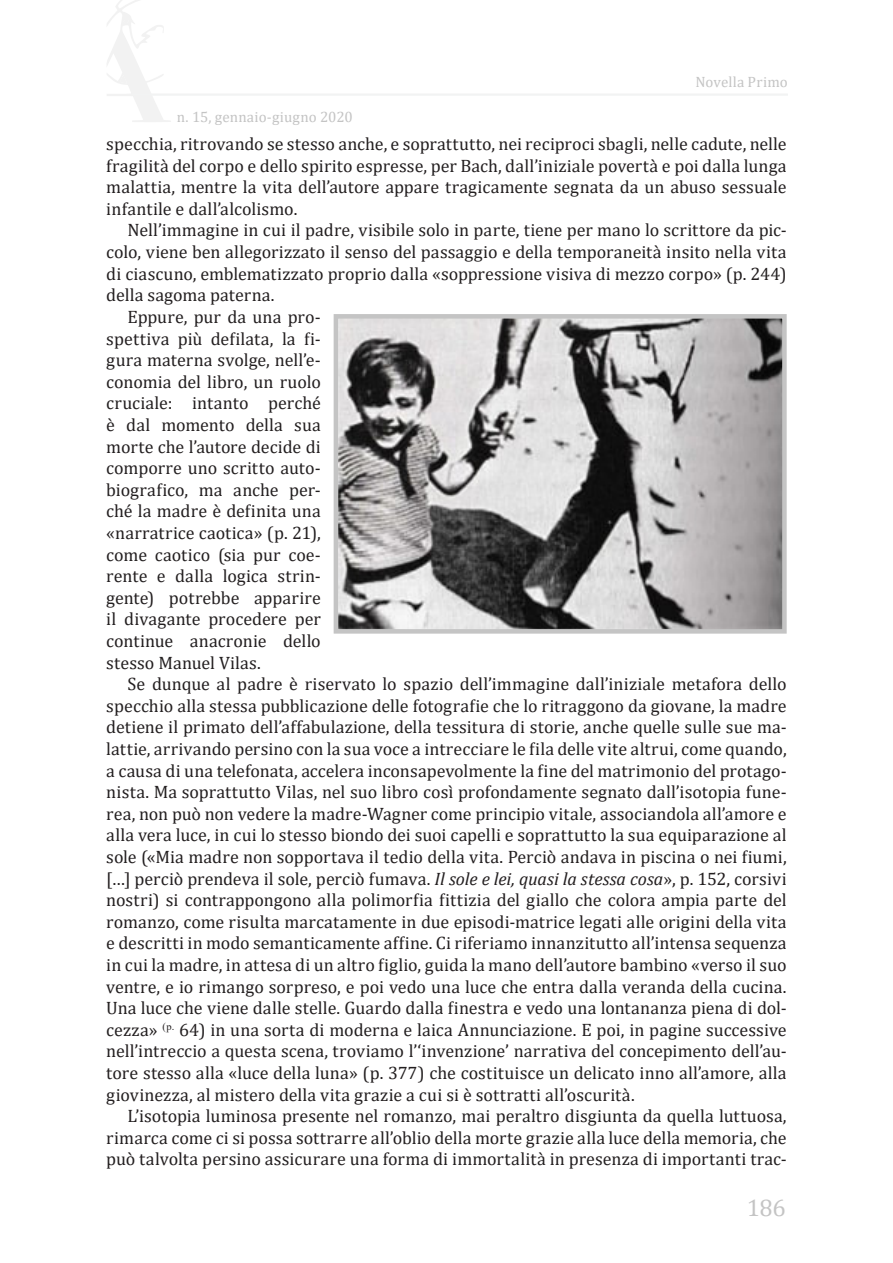
<style>
.page{position:relative;width:893px;height:1263px;background:#fff}
.page>*{position:absolute;margin:0;border:0;box-sizing:border-box;transform-origin:0 0}
.t1{font:24px "Cambria";color:#c4c4c4}
.Corpo{font:18px/21.6px "Cambria";letter-spacing:.005em;color:#231f20;text-align:justify}
.t2{font:15px "Cambria";color:#c4c4c4}
.s1{font-style:italic}
</style>
<div class="page">
<svg style="left:107px;top:0;width:64px;height:122px"></svg>
<hr style="left:131px;top:93px;width:657px;height:3px;background:#f2f3f3">
<img style="left:339px;top:319px;width:443px;height:310px">
<div style="left:334px;top:314px;width:453px;height:320px;border:4px solid #c4c4c4"></div>
<p class="t2" style="left:177px;top:108px;width:177px">n. 15, gennaio-giugno 2020</p>
<p class="t2" style="left:695px;top:73px;width:94px">Novella Primo</p>
<p class="Corpo" style="left:106px;top:133px;width:682px">specchia, ritrovando se stesso anche, e soprattutto, nei reciproci sbagli, nelle cadute, nelle fragilità del corpo e dello spirito espresse, per Bach, dall’iniziale povertà e poi dalla lunga malattia, mentre la vita dell’autore appare tragicamente segnata da un abuso sessuale infantile e dall’alcolismo.</p>
<p class="Corpo" style="left:106px;top:219px;width:682px;text-indent:21px">Nell’immagine in cui il padre, visibile solo in parte, tiene per mano lo scrittore da pic&shy;colo, viene ben allegorizzato il senso del passaggio e della temporaneità insito nella vita di ciascuno, emblematizzato proprio dalla «soppressione visiva di mezzo corpo» (p. 244) della sagoma paterna.</p>
<p class="Corpo" style="left:106px;top:306px;width:216px;text-indent:21px">Eppure, pur da una pro&shy;spettiva più defilata, la fi&shy;gura materna svolge, nell’e&shy;conomia del libro, un ruolo cruciale: intanto perché è dal momento della sua morte che l’autore decide di comporre uno scritto auto&shy;biografico, ma anche per&shy;ché la madre è definita una «narratrice caotica» (p. 21), come caotico (sia pur coe&shy;rente e dalla logica strin&shy;gente) potrebbe apparire il divagante procedere per continue anacronie dello stesso Manuel Vilas.</p>
<p class="Corpo" style="left:106px;top:673px;width:682px;text-indent:21px">Se dunque al padre è riservato lo spazio dell’immagine dall’iniziale metafora dello specchio alla stessa pubblicazione delle fotografie che lo ritraggono da giovane, la madre detiene il primato dell’affabulazione, della tessitura di storie, anche quelle sulle sue ma&shy;lattie, arrivando persino con la sua voce a intrecciare le fila delle vite altrui, come quando, a causa di una telefonata, accelera inconsapevolmente la fine del matrimonio del protago&shy;nista. Ma soprattutto Vilas, nel suo libro così profondamente segnato dall’isotopia fune&shy;rea, non può non vedere la madre-Wagner come principio vitale, associandola all’amore e alla vera luce, in cui lo stesso biondo dei suoi capelli e soprattutto la sua equiparazione al sole («Mia madre non sopportava il tedio della vita. Perciò andava in piscina o nei fiumi, […] perciò prendeva il sole, perciò fumava. <span class="s1">Il sole e lei, quasi la stessa cosa</span>», p. 152, corsivi nostri) si contrappongono alla polimorfia fittizia del giallo che colora ampia parte del romanzo, come risulta marcatamente in due episodi-matrice legati alle origini della vita e descritti in modo semanticamente affine. Ci riferiamo innanzitutto all’intensa sequenza in cui la madre, in attesa di un altro figlio, guida la mano dell’autore bambino «verso il suo ventre, e io rimango sorpreso, e poi vedo una luce che entra dalla veranda della cucina.<br>Una luce che viene dalle stelle. Guardo dalla finestra e vedo una lontananza piena di dol&shy;cezza» <sup>(p.</sup> 64) in una sorta di moderna e laica Annunciazione. E poi, in pagine successive nell’intreccio a questa scena, troviamo l’‘invenzione’ narrativa del concepimento dell’au&shy;tore stesso alla «luce della luna» (p. 377) che costituisce un delicato inno all’amore, alla giovinezza, al mistero della vita grazie a cui si è sottratti all’oscurità.</p>
<p class="Corpo" style="left:106px;top:1105px;width:682px;text-indent:21px">L’isotopia luminosa presente nel romanzo, mai peraltro disgiunta da quella luttuosa, rimarca come ci si possa sottrarre all’oblio della morte grazie alla luce della memoria, che può talvolta persino assicurare una forma di immortalità in presenza di importanti trac-</p>
<h1 class="t1" style="left:747px;top:1193px;width:40px">186</h1>
</div>
